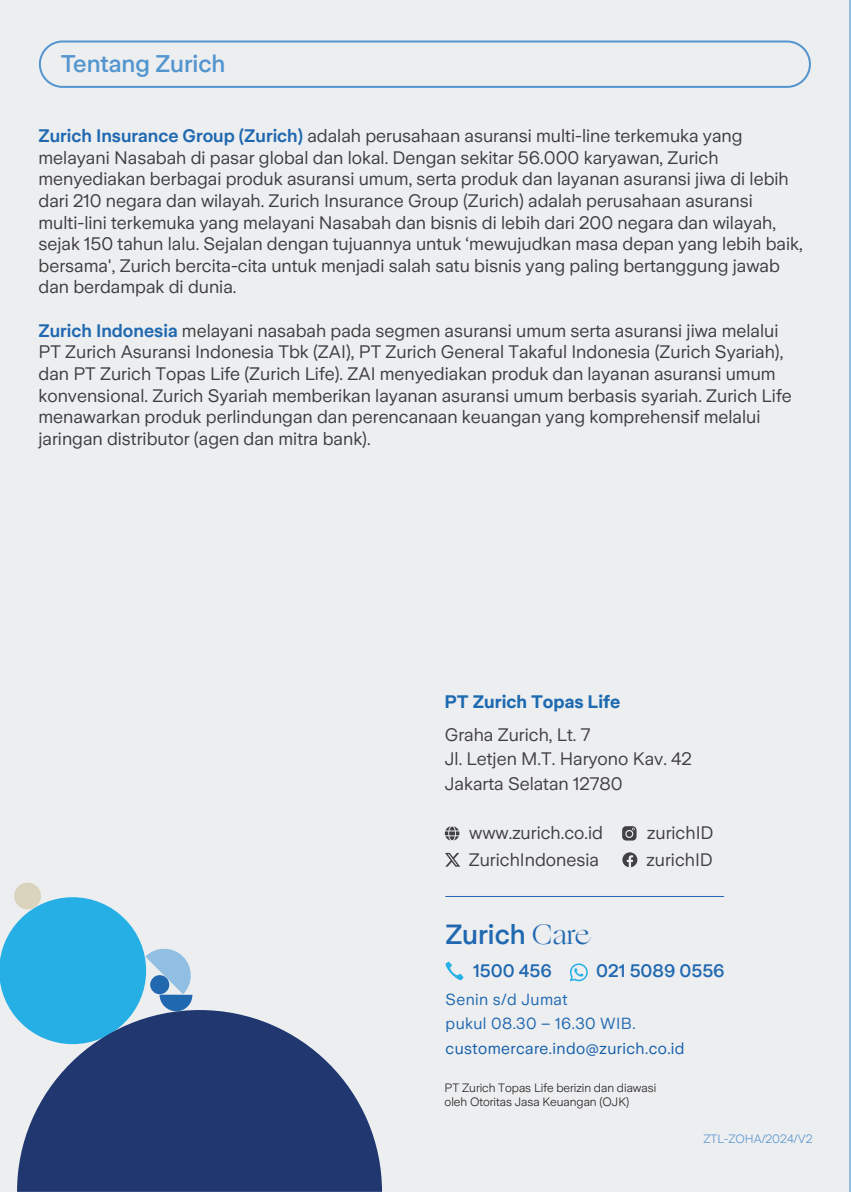
<style>
.page{position:relative;width:851px;height:1192px;background:#fff}
.page>*{position:absolute;margin:0;border:0;box-sizing:border-box;transform-origin:0 0}
.t1{font:500 27.6px "Zurich Sans";color:#2068b0}
.t2{font:500 24px "Zurich Sans";color:#5395cf}
.t3{font:18px/21.6px "Zurich Sans";color:#3e3e3f}
.t4{font:18px/24.2px "Zurich Sans";color:#414042}
.t5{font:500 18px "Zurich Sans";color:#2068b0}
.t6{font:700 18px "Zurich Sans";color:#1d6ab0}
.t7{font:16px/24px "Zurich Sans";letter-spacing:.025em;color:#2068b0}
.t8{font:16px "Zurich Sans";letter-spacing:.025em;color:#125daa}
.t9{font:300 12px/14.4px "Zurich Sans";letter-spacing:-.005em;color:#211e1e}
.t10{font:300 12px "Zurich Sans";color:#5694ce}
.s1{font-weight:600;color:#1f68b0}
.s2{font-family:"Ogg";font-weight:400}
</style>
<div class="page">
<div style="left:0;top:0;width:849px;height:1192px;background:#eceef0"></div>
<svg style="left:145px;top:948px;width:48px;height:62px"></svg>
<div style="left:14px;top:882px;width:27px;height:27px;background:#dad3bd;border-radius:50%"></div>
<div style="left:150px;top:975px;width:19px;height:19px;background:#2168ae;border-radius:50%"></div>
<div style="left:0;top:897px;width:146px;height:147px;background:#26afe5;border-radius:50%"></div>
<svg style="left:17px;top:1010px;width:365px;height:181px;fill:#20376f"></svg>
<svg style="left:445px;top:961px;width:18px;height:19px"></svg>
<hr style="left:445px;top:896px;width:279px;height:1px;background:#2068b0">
<svg style="left:622px;top:826px;width:14px;height:14px"></svg>
<svg style="left:622px;top:852px;width:15px;height:15px"></svg>
<svg style="left:444px;top:826px;width:15px;height:14px"></svg>
<div style="left:39px;top:41px;width:771px;height:47px;border:2px solid #5395cf;border-radius:23px"></div>
<hr style="left:849px;top:0;width:1px;height:1192px;background:#90bee2">
<svg style="left:569px;top:963px;width:18px;height:18px"></svg>
<svg style="left:445px;top:853px;width:15px;height:13px"></svg>
<h2 class="t2" style="left:61px;top:50px;width:166px">Tentang Zurich</h2>
<p class="t3" style="left:38px;top:125px;width:765px"><span class="s1">Zurich Insurance Group (Zurich)</span> adalah perusahaan asuransi multi-line terkemuka yang melayani Nasabah di pasar global dan lokal. Dengan sekitar 56.000 karyawan, Zurich menyediakan berbagai produk asuransi umum, serta produk dan layanan asuransi jiwa di lebih dari 210 negara dan wilayah. Zurich Insurance Group (Zurich) adalah perusahaan asuransi multi-lini terkemuka yang melayani Nasabah dan bisnis di lebih dari 200 negara dan wilayah, sejak 150 tahun lalu. Sejalan dengan tujuannya untuk ‘mewujudkan masa depan yang lebih baik, bersama', Zurich bercita-cita untuk menjadi salah satu bisnis yang paling bertanggung jawab dan berdampak di dunia.</p>
<p class="t3" style="left:38px;top:320px;width:754px"><span class="s1">Zurich Indonesia</span> melayani nasabah pada segmen asuransi umum serta asuransi jiwa melalui PT Zurich Asuransi Indonesia Tbk (ZAI), PT Zurich General Takaful Indonesia (Zurich Syariah), dan PT Zurich Topas Life (Zurich Life). ZAI menyediakan produk dan layanan asuransi umum konvensional. Zurich Syariah memberikan layanan asuransi umum berbasis syariah. Zurich Life menawarkan produk perlindungan dan perencanaan keuangan yang komprehensif melalui jaringan distributor (agen dan mitra bank).</p>
<p class="t6" style="left:444px;top:692px;width:177px">PT Zurich Topas Life</p>
<p class="t4" style="left:445px;top:723px;width:248px">Graha Zurich, Lt. 7<br>Jl. Letjen M.T. Haryono Kav. 42<br>Jakarta Selatan 12780</p>
<p class="t4" style="left:469px;top:821px;width:135px">www.zurich.co.id</p>
<p class="t4" style="left:647px;top:821px;width:68px">zurichID</p>
<p class="t4" style="left:468px;top:847px;width:132px">ZurichIndonesia</p>
<p class="t4" style="left:646px;top:847px;width:68px">zurichID</p>
<h1 class="t1" style="left:445px;top:919px;width:145px">Zurich <span class="s2">Care</span></h1>
<p class="t5" style="left:473px;top:961px;width:80px">1500 456</p>
<p class="t5" style="left:596px;top:961px;width:130px">021 5089 0556</p>
<p class="t7" style="left:445px;top:987px;width:191px">Senin s/d Jumat<br>pukul 08.30 – 16.30 WIB.</p>
<p class="t8" style="left:445px;top:1039px;width:240px">customercare.indo@zurich.co.id</p>
<p class="t9" style="left:444px;top:1080px;width:213px">PT Zurich Topas Life berizin dan diawasi oleh Otoritas Jasa Keuangan (OJK)</p>
<p class="t10" style="left:703px;top:1131px;width:111px">ZTL-ZOHA/2024/V2</p>
</div>
